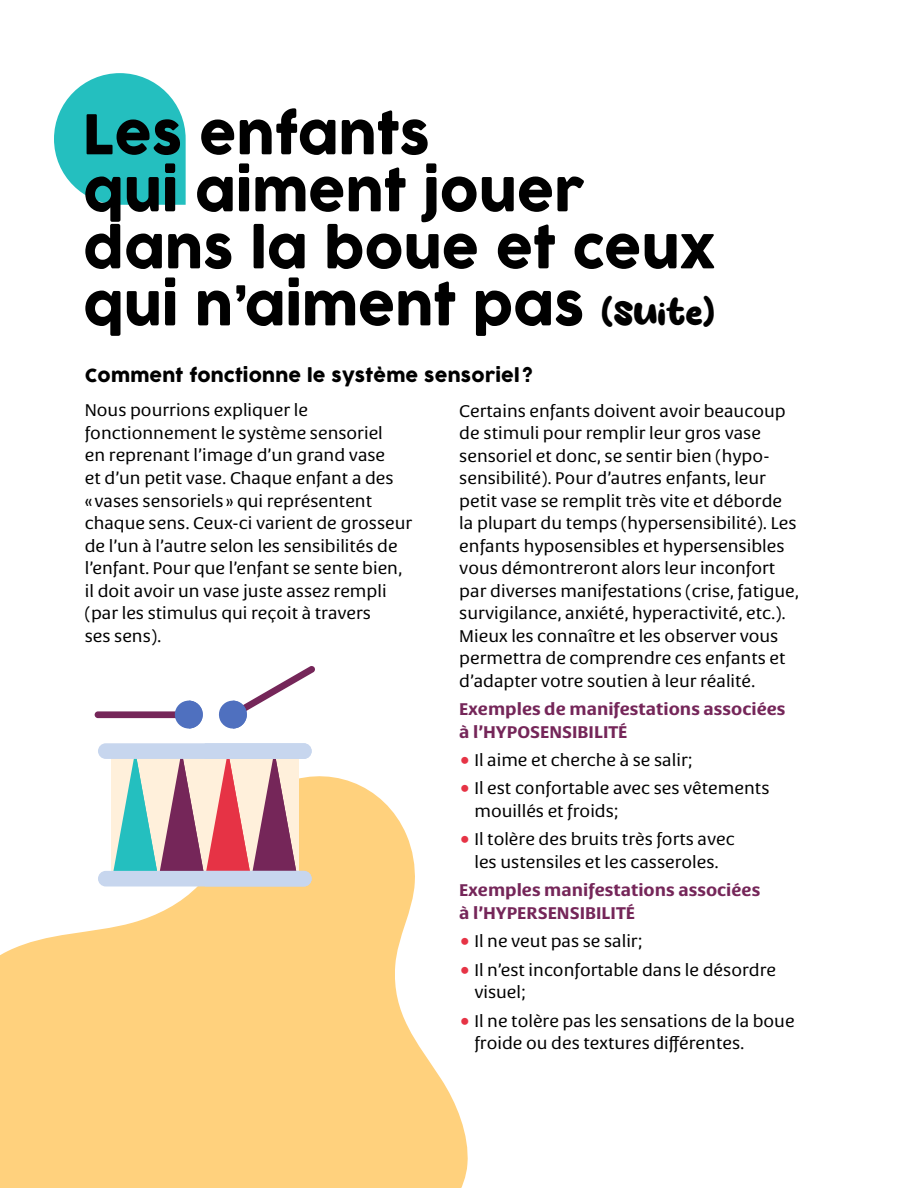
<style>
.page{position:relative;width:918px;height:1188px;background:#fff}
.page>*{position:absolute;margin:0;border:0;box-sizing:border-box;transform-origin:0 0}
.t1{font:54px/57px "COCOGOOSE";color:#000}
.t2{font:18px "COCOGOOSE";letter-spacing:.01em;color:#000}
.t3{font:16.5px/22.5px "Sanserata";color:#000}
.t4{font:700 16.5px/22.5px "Sanserata";color:#752659}
.s1{font-family:"Water Galon";font-size:33px}
.s2{font-size:22.5px;color:#e63345}
</style>
<div class="page">
<svg style="left:0;top:776px;width:468px;height:412px;fill:#ffd17d"></svg>
<svg style="left:54px;top:73px;width:132px;height:132px"></svg>
<div style="left:98px;top:743px;width:214px;height:16px;background:#c7d6ee;border-radius:8px"></div>
<div style="left:98px;top:871px;width:214px;height:16px;background:#c7d6ee;border-radius:8px"></div>
<svg style="left:112px;top:743px;width:200px;height:144px"></svg>
<div style="left:95px;top:711px;width:97px;height:7px;background:#752659;border-radius:3px"></div>
<div style="left:175px;top:701px;width:28px;height:28px;background:#4f70bf;border-radius:50%"></div>
<svg style="left:189px;top:701px;width:14px;height:28px"></svg>
<svg style="left:219px;top:666px;width:96px;height:63px"></svg>
<h1 class="t1" style="left:83px;top:107px;width:634px">Les enfants<br>qui aiment jouer dans la boue et ceux qui n’aiment pas <span class="s1">(SUITE)</span></h1>
<p class="t2" style="left:85px;top:362px;width:450px">Comment fonctionne le système sensoriel ?</p>
<p class="t3" style="left:85px;top:400px;width:329px">Nous pourrions expliquer le fonctionnement le système sensoriel<br>en reprenant l’image d’un grand vase<br>et d’un petit vase. Chaque enfant a des «vases sensoriels » qui représentent chaque sens. Ceux-ci varient de grosseur de l’un à l’autre selon les sensibilités de l’enfant. Pour que l’enfant se sente bien, il doit avoir un vase juste assez rempli (par les stimulus qui reçoit à travers<br>ses sens).</p>
<p class="t3" style="left:459px;top:400px;width:341px">Certains enfants doivent avoir beaucoup de stimuli pour remplir leur gros vase sensoriel et donc, se sentir bien (hypo&shy;sensibilité). Pour d’autres enfants, leur petit vase se remplit très vite et déborde la plupart du temps (hypersensibilité). Les enfants hyposensibles et hypersensibles vous démontreront alors leur inconfort par diverses manifestations (crise, fatigue, survigilance, anxiété, hyperactivité, etc.).<br>Mieux les connaître et les observer vous permettra de comprendre ces enfants et d’adapter votre soutien à leur réalité.</p>
<p class="t4" style="left:459px;top:698px;width:328px">Exemples de manifestations associées à l’HYPOSENSIBILITÉ</p>
<p class="t3" style="left:459px;top:749px;width:234px"><span class="s2">•</span> Il aime et cherche à se salir;</p>
<p class="t3" style="left:474px;top:778px;width:297px;text-indent:-15px"><span class="s2">•</span> Il est confortable avec ses vêtements mouillés et froids;</p>
<p class="t3" style="left:459px;top:829px;width:277px;text-align:center"><span class="s2">•</span> Il tolère des bruits très forts avec les ustensiles et les casseroles.</p>
<p class="t4" style="left:459px;top:880px;width:303px">Exemples manifestations associées à l’HYPERSENSIBILITÉ</p>
<p class="t3" style="left:459px;top:931px;width:184px"><span class="s2">•</span> Il ne veut pas se salir;</p>
<p class="t3" style="left:474px;top:959px;width:303px;text-indent:-15px"><span class="s2">•</span> Il n’est inconfortable dans le désordre visuel;</p>
<p class="t3" style="left:474px;top:1010px;width:322px;text-indent:-15px"><span class="s2">•</span> Il ne tolère pas les sensations de la boue froide ou des textures différentes.</p>
</div>
